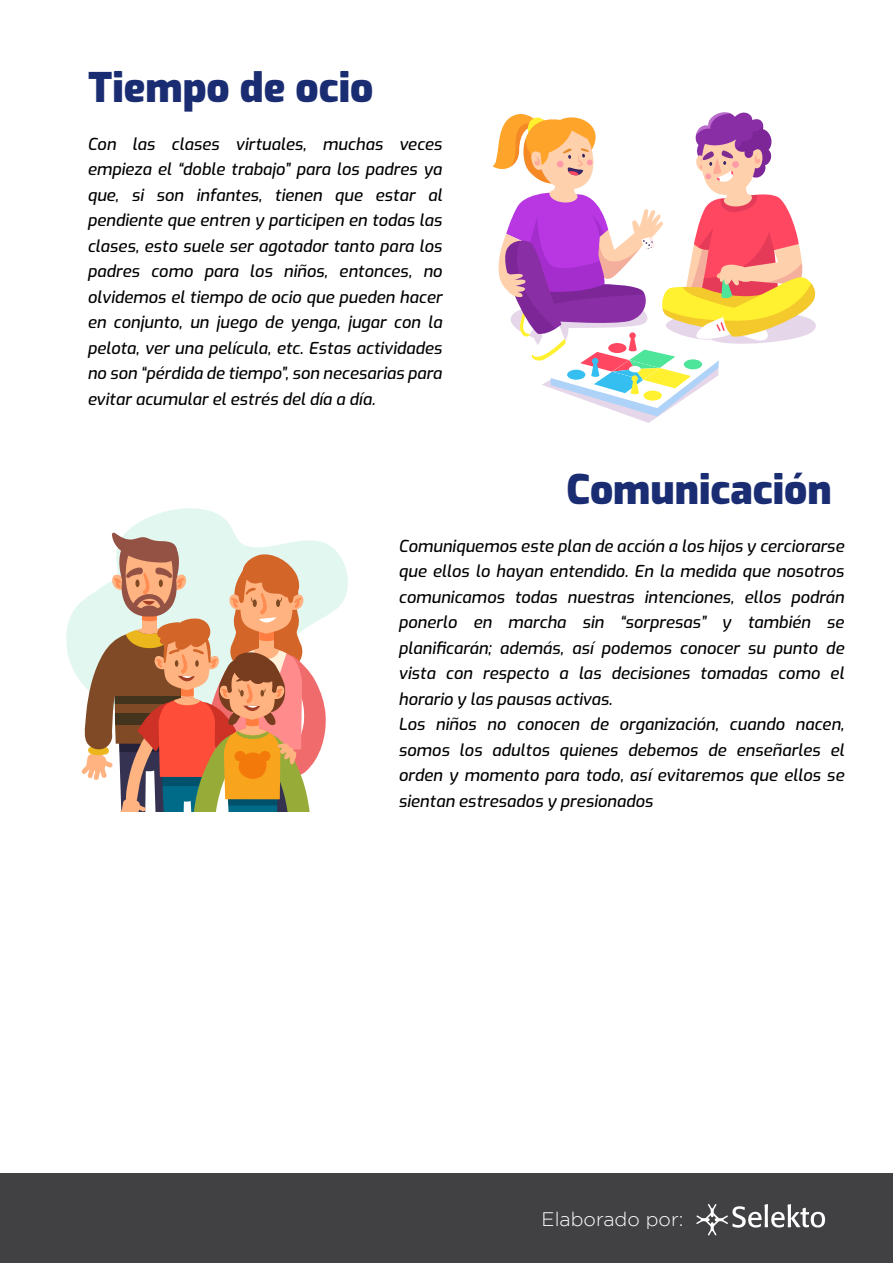
<style>
.page{position:relative;width:893px;height:1263px;background:#fff}
.page>*{position:absolute;margin:0;border:0;box-sizing:border-box;transform-origin:0 0}
.t1{font:900 40.5px "Exo";color:#1b2d72}
.t2{font:300 19.5px "Gotham";color:#fff}
.t3{font:italic 500 16.5px/25.5px "Exo";color:#000;text-align:justify}
</style>
<div class="page">
<svg style="left:492px;top:112px;width:324px;height:311px"></svg>
<svg style="left:66px;top:508px;width:282px;height:172px"></svg>
<svg style="left:80px;top:532px;width:247px;height:279px;background:#d0a284"></svg>
<div style="left:0;top:1173px;width:893px;height:90px;background:#414042"></div>
<svg style="left:696px;top:1204px;width:129px;height:31px"></svg>
<h1 class="t1" style="left:88px;top:58px;width:287px">Tiempo de ocio</h1>
<p class="t3" style="left:87px;top:130px;width:356px">Con las clases virtuales, muchas veces empieza el “doble trabajo” para los padres ya que, si son infantes, tienen que estar al pendiente que entren y participen en todas las clases, esto suele ser agotador tanto para los padres como para los niños, entonces, no olvidemos el tiempo de ocio que pueden hacer en conjunto, un juego de yenga, jugar con la pelota, ver una película, etc. Estas actividades no son “pérdida de tiempo”, son necesarias para evitar acumular el estrés del día a día.</p>
<h1 class="t1" style="left:567px;top:460px;width:267px">Comunicación</h1>
<p class="t3" style="left:398px;top:532px;width:447px;text-align:left">Comuniquemos este plan de acción a los hijos y cerciorarse que ellos lo hayan entendido. En la medida que nosotros comunicamos todas nuestras intenciones, ellos podrán ponerlo en marcha sin “sorpresas” y también se planificarán; además, así podemos conocer su punto de vista con respecto a las decisiones tomadas como el horario y las pausas activas.<br>Los niños no conocen de organización, cuando nacen, somos los adultos quienes debemos de enseñarles el orden y momento para todo, así evitaremos que ellos se sientan estresados y presionados</p>
<p class="t2" style="left:542px;top:1208px;width:143px">Elaborado por:</p>
</div>
